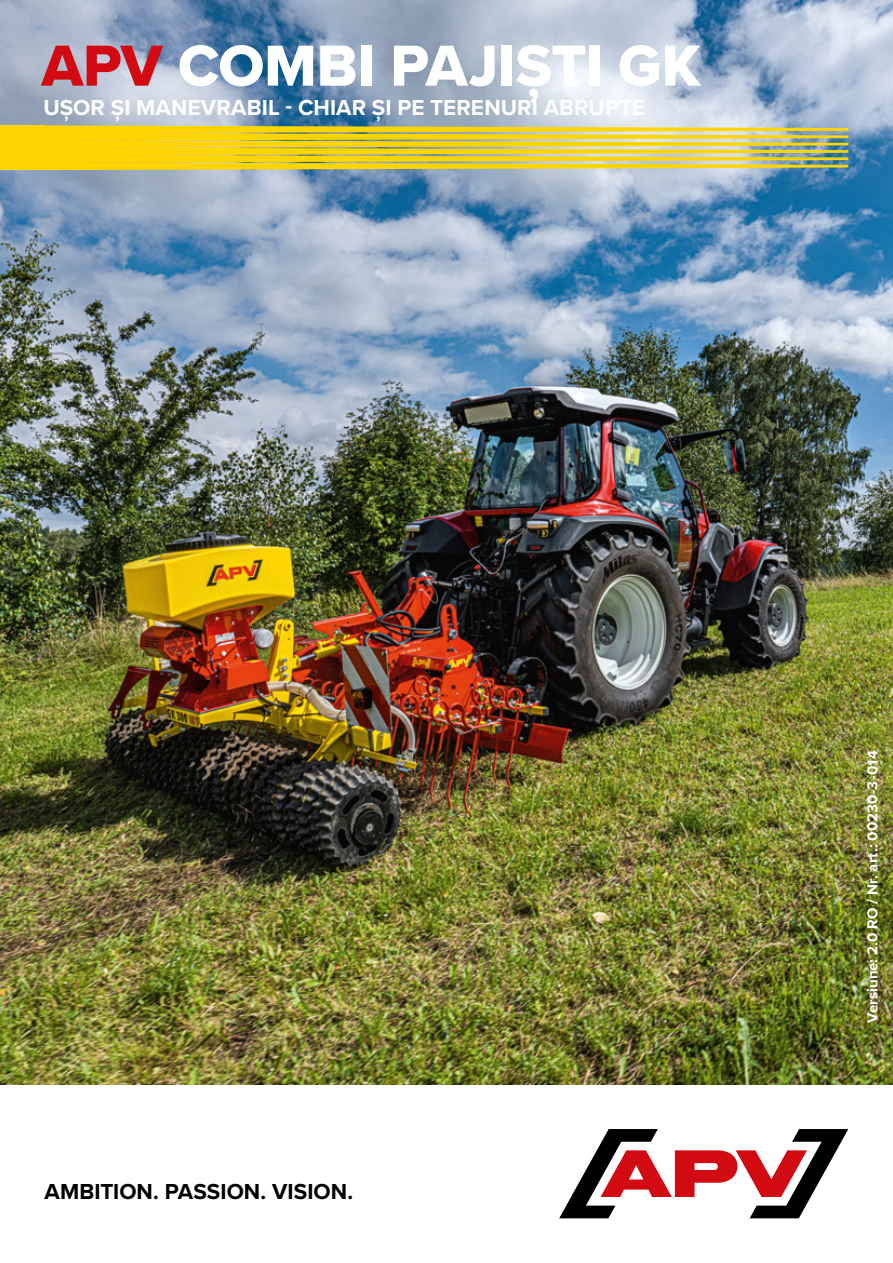
<style>
.page{position:relative;width:893px;height:1263px;background:#fff}
.page>*{position:absolute;margin:0;border:0;box-sizing:border-box;transform-origin:0 0}
.t1{font:60px "Proxima Nova Extrabld";letter-spacing:-.005em;color:#fff}
.t2{font:700 22.5px "Proxima Nova";letter-spacing:.005em;color:#fff}
.t3{font:700 22.5px "Proxima Nova";color:#000}
.t4{font:700 15px "Proxima Nova";letter-spacing:.005em;color:#fff}
.s1{color:#d20a11}
</style>
<div class="page">
<img style="left:0;top:0;width:893px;height:1084px">
<svg style="left:45px;top:125px;width:803px;height:45px;background:#e3cc3d"></svg>
<div style="left:0;top:125px;width:45px;height:45px;background:#ffd500"></div>
<svg style="left:559px;top:1129px;width:289px;height:89px"></svg>
<h1 class="t1" style="left:41px;top:21px;width:661px"><span class="s1">APV</span> COMBI PAJIȘTI GK</h1>
<p class="t2" style="left:44px;top:91px;width:603px">UȘOR ȘI MANEVRABIL - CHIAR ȘI PE TERENURI ABRUPTE</p>
<p class="t3" style="left:45px;top:1175px;width:310px">AMBITION. PASSION. VISION.</p>
<p class="t4" style="left:861px;top:1023px;width:274px;rotate:-90deg">Versiune: 2.0 RO / Nr. art.: 00230-3-014</p>
</div>
